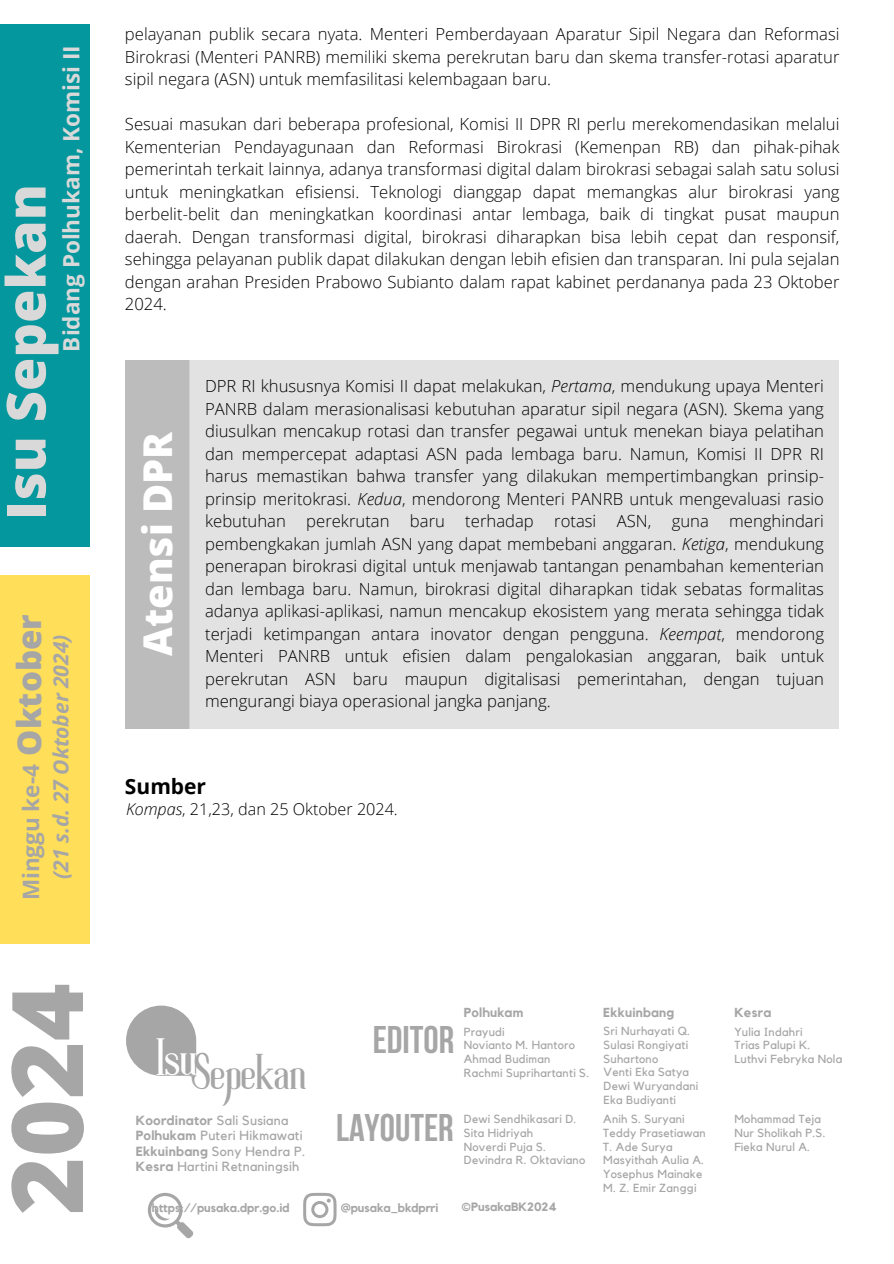
<style>
.page{position:relative;width:894px;height:1264px;background:#fff}
.page>*{position:absolute;margin:0;border:0;box-sizing:border-box;transform-origin:0 0}
.t1{font:800 98.85px "Open Sans";color:#a6a6a6}
.t2{font:800 54px "Open Sans";color:#d9d9d9}
.t3{font:47.55px "Roller Coaster";color:#fff}
.t4{font:45.3px "Roller Coaster";color:#a6a6a6}
.t5{font:800 39.75px "Open Sans";color:#fff}
.t6{font:700 38.4px "Bebas Neue";color:#a6a6a6}
.t7{font:800 33px "Open Sans";color:#a6a6a6}
.t8{font:700 22.5px "Open Sans";color:#d9d9d9}
.t9{font:700 22.5px "Open Sans";color:#a6a6a6}
.t10{font:italic 700 21px "Open Sans";color:#a6a6a6}
.t11{font:700 21px "Open Sans";color:#000}
.t12{font:300 16.65px/22.5px "Open Sans";color:#000;text-align:justify}
.t13{font:300 16.2px "Open Sans";color:#000}
.t14{font:13.2px "Kollektif";letter-spacing:.02em;color:#a6a6a6}
.t15{font:700 13.2px "Kollektif";letter-spacing:.02em;color:#a6a6a6}
.t16{font:700 13.05px "Kollektif";letter-spacing:.02em;color:#a6a6a6}
.t17{font:700 12px "Kollektif";color:#a6a6a6}
.t18{font:11.7px "Kollektif";letter-spacing:.02em;color:#a6a6a6}
.s1{font-style:italic}
.s2{font-weight:400}
.s3{font-weight:700}
</style>
<div class="page">
<div style="left:125px;top:360px;width:64px;height:368px;background:#bcbcbc"></div>
<div style="left:189px;top:360px;width:649px;height:368px;background:#e2e2e2"></div>
<div style="left:0;top:25px;width:89px;height:522px;background:#04979d"></div>
<div style="left:0;top:575px;width:89px;height:368px;background:#ffde59"></div>
<svg style="left:126px;top:1005px;width:70px;height:70px"></svg>
<svg style="left:303px;top:1192px;width:33px;height:34px"></svg>
<svg style="left:148px;top:1192px;width:45px;height:46px"></svg>
<p class="t8" style="left:55px;top:351px;width:308px;rotate:-90deg">Bidang Polhukam, Komisi II</p>
<p class="t2" style="left:-12px;top:520px;width:337px;rotate:-90deg">Isu Sepekan</p>
<p class="t7" style="left:6px;top:755px;width:143px;rotate:-90deg">Oktober</p>
<p class="t9" style="left:15px;top:900px;width:138px;rotate:-90deg">Minggu ke-4</p>
<p class="t10" style="left:46px;top:878px;width:247px;rotate:-90deg">(21 s.d. 27 Oktober 2024)</p>
<p class="t1" style="left:-23px;top:1214px;width:233px;rotate:-90deg">2024</p>
<p class="t12" style="left:125px;top:22px;width:715px">pelayanan publik secara nyata. Menteri Pemberdayaan Aparatur Sipil Negara dan Reformasi Birokrasi (Menteri PANRB) memiliki skema perekrutan baru dan skema transfer-rotasi aparatur sipil negara (ASN) untuk memfasilitasi kelembagaan baru.</p>
<p class="t12" style="left:125px;top:112px;width:715px">Sesuai masukan dari beberapa profesional, Komisi II DPR RI perlu merekomendasikan melalui Kementerian Pendayagunaan dan Reformasi Birokrasi (Kemenpan RB) dan pihak-pihak pemerintah terkait lainnya, adanya transformasi digital dalam birokrasi sebagai salah satu solusi untuk meningkatkan efisiensi. Teknologi dianggap dapat memangkas alur birokrasi yang berbelit-belit dan meningkatkan koordinasi antar lembaga, baik di tingkat pusat maupun daerah. Dengan transformasi digital, birokrasi diharapkan bisa lebih cepat dan responsif, sehingga pelayanan publik dapat dilakukan dengan lebih efisien dan transparan. Ini pula sejalan dengan arahan Presiden Prabowo Subianto dalam rapat kabinet perdananya pada 23 Oktober 2024.</p>
<p class="t5" style="left:130px;top:656px;width:226px;rotate:-90deg">Atensi DPR</p>
<p class="t12" style="left:205px;top:374px;width:620px">DPR RI khususnya Komisi II dapat melakukan, <span class="s1">Pertama</span>, mendukung upaya Menteri PANRB dalam merasionalisasi kebutuhan aparatur sipil negara (ASN). Skema yang diusulkan mencakup rotasi dan transfer pegawai untuk menekan biaya pelatihan dan mempercepat adaptasi ASN pada lembaga baru. Namun, Komisi II DPR RI harus memastikan bahwa transfer yang dilakukan mempertimbangkan prinsip&shy;prinsip meritokrasi. <span class="s1">Kedua</span>, mendorong Menteri PANRB untuk mengevaluasi rasio kebutuhan perekrutan baru terhadap rotasi ASN, guna menghindari pembengkakan jumlah ASN yang dapat membebani anggaran. <span class="s1">Ketiga</span>, mendukung penerapan birokrasi digital untuk menjawab tantangan penambahan kementerian dan lembaga baru. Namun, birokrasi digital diharapkan tidak sebatas formalitas adanya aplikasi-aplikasi, namun mencakup ekosistem yang merata sehingga tidak terjadi ketimpangan antara inovator dengan pengguna. <span class="s1">Keempat</span>, mendorong Menteri PANRB untuk efisien dalam pengalokasian anggaran, baik untuk perekrutan ASN baru maupun digitalisasi pemerintahan, dengan tujuan mengurangi biaya operasional jangka panjang.</p>
<p class="t11" style="left:125px;top:771px;width:83px">Sumber</p>
<p class="t13" style="left:126px;top:797px;width:273px"><span class="s1">Kompas</span>, 21,23, dan 25 Oktober 2024.</p>
<h2 class="t3" style="left:157px;top:1039px;width:43px">Isu</h2>
<p class="t4" style="left:191px;top:1054px;width:117px">Sepekan</p>
<p class="t15" style="left:136px;top:1113px;width:154px">Koordinator <span class="s2">Sali Susiana</span></p>
<p class="t14" style="left:136px;top:1129px;width:168px"><span class="s3">Polhukam</span> Puteri Hikmawati</p>
<p class="t14" style="left:136px;top:1144px;width:171px"><span class="s3">Ekkuinbang</span> Sony Hendra P.</p>
<h5 class="t14" style="left:136px;top:1160px;width:165px"><span class="s3">Kesra</span> Hartini Retnaningsih</h5>
<h6 class="t17" style="left:152px;top:1202px;width:139px">https://pusaka.dpr.go.id</h6>
<p class="t6" style="left:372px;top:1024px;width:83px">EDITOR</p>
<p class="t16" style="left:463px;top:1006px;width:61px">Polhukam</p>
<p class="t18" style="left:463px;top:1026px;width:42px">Prayudi</p>
<p class="t18" style="left:463px;top:1039px;width:113px">Novianto M. Hantoro</p>
<h5 class="t18" style="left:463px;top:1053px;width:88px">Ahmad Budiman</h5>
<p class="t18" style="left:463px;top:1067px;width:127px">Rachmi Suprihartanti S.</p>
<p class="t6" style="left:336px;top:1112px;width:119px">LAYOUTER</p>
<p class="t18" style="left:463px;top:1113px;width:114px">Dewi Sendhikasari D.</p>
<h1 class="t18" style="left:463px;top:1127px;width:71px">Sita Hidriyah</h1>
<h3 class="t18" style="left:463px;top:1141px;width:84px">Noverdi Puja S.</h3>
<h3 class="t18" style="left:463px;top:1154px;width:123px">Devindra R. Oktaviano</h3>
<p class="t17" style="left:340px;top:1202px;width:99px">@pusaka_bkdprri</p>
<p class="t17" style="left:461px;top:1201px;width:97px">©PusakaBK2024</p>
<p class="t16" style="left:603px;top:1006px;width:72px">Ekkuinbang</p>
<p class="t18" style="left:603px;top:1025px;width:88px">Sri Nurhayati Q.</p>
<p class="t18" style="left:603px;top:1039px;width:86px">Sulasi Rongiyati</p>
<p class="t18" style="left:603px;top:1053px;width:56px">Suhartono</p>
<p class="t18" style="left:603px;top:1066px;width:87px">Venti Eka Satya</p>
<p class="t18" style="left:603px;top:1080px;width:96px">Dewi Wuryandani</p>
<p class="t18" style="left:603px;top:1094px;width:74px">Eka Budiyanti</p>
<p class="t18" style="left:603px;top:1113px;width:83px">Anih S. Suryani</p>
<p class="t18" style="left:603px;top:1127px;width:104px">Teddy Prasetiawan</p>
<h4 class="t18" style="left:603px;top:1141px;width:71px">T. Ade Surya</h4>
<p class="t18" style="left:603px;top:1154px;width:102px">Masyithah Aulia A.</p>
<p class="t18" style="left:603px;top:1168px;width:100px">Yosephus Mainake</p>
<p class="t18" style="left:603px;top:1182px;width:95px">M. Z. Emir Zanggi</p>
<p class="t16" style="left:734px;top:1006px;width:39px">Kesra</p>
<p class="t18" style="left:734px;top:1026px;width:70px">Yulia Indahri</p>
<p class="t18" style="left:734px;top:1039px;width:77px">Trias Palupi K.</p>
<p class="t18" style="left:734px;top:1053px;width:109px">Luthvi Febryka Nola</p>
<p class="t18" style="left:734px;top:1113px;width:88px">Mohammad Teja</p>
<p class="t18" style="left:734px;top:1127px;width:93px">Nur Sholikah P.S.</p>
<p class="t18" style="left:734px;top:1141px;width:77px">Fieka Nurul A.</p>
</div>
